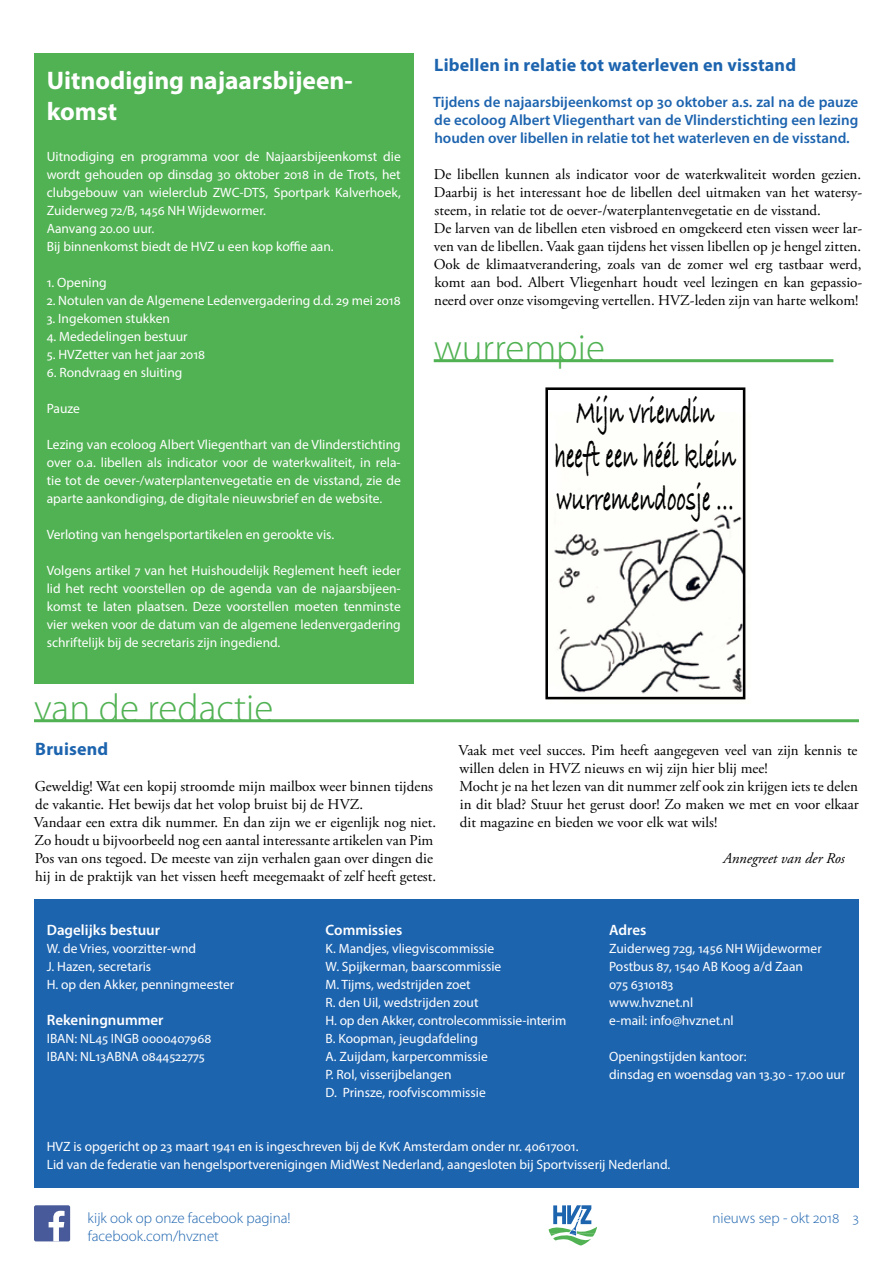
<style>
.page{position:relative;width:893px;height:1263px;background:#fff}
.page>*{position:absolute;margin:0;border:0;box-sizing:border-box;transform-origin:0 0}
.t1{font:300 39px "Myriad Pro";color:#51b253}
.t2{font:700 36.15px/43.5px "Bradley Hand ITCTT";color:#000;text-align:center;scale:.61 1}
.t3{font:700 25.5px/30.6px "Myriad Pro";color:#fff}
.t4{font:700 18px "Myriad Pro";letter-spacing:.01em;color:#1d64af}
.t5{font:15px/18px "Adobe Garamond Pro";color:#000}
.t6{font:600 15px/18px "Myriad Pro";color:#1d64af;text-align:justify}
.t7{font:300 15px "Myriad Pro";color:#1d64af}
.t8{font:600 15px "Myriad Pro";color:#fff}
.t9{font:italic 15px "Adobe Garamond Pro";color:#000}
.t10{font:13.5px/18px "Myriad Pro";color:#fff}
</style>
<div class="page">
<div style="left:34px;top:1205px;width:36px;height:36px;background:#485a99;border-radius:2px"></div>
<svg style="left:49px;top:1211px;width:16px;height:30px"></svg>
<img style="left:548px;top:412px;width:198px;height:288px">
<div style="left:545px;top:387px;width:200px;height:312px;border:3px solid #000"></div>
<svg style="left:549px;top:1205px;width:48px;height:40px"></svg>
<div style="left:35px;top:899px;width:824px;height:288px;background:#1d64af"></div>
<hr style="left:34px;top:719px;width:825px;height:3px;background:#51b253">
<div style="left:34px;top:53px;width:380px;height:630px;background:#51b253"></div>
<hr style="left:434px;top:359px;width:399px;height:3px;background:#51b253">
<h3 class="t3" style="left:47px;top:64px;width:307px">Uitnodiging najaarsbijeen&shy;komst</h3>
<p class="t10" style="left:47px;top:147px;width:355px">Uitnodiging en programma voor de Najaarsbijeenkomst die wordt gehouden op dinsdag 30 oktober 2018 in de Trots, het clubgebouw van wielerclub ZWC-DTS, Sportpark Kalverhoek, Zuiderweg 72/B, 1456 NH Wijdewormer.<br>Aanvang 20.00 uur.<br>Bij binnenkomst biedt de HVZ u een kop koffie aan.</p>
<p class="t10" style="left:47px;top:273px;width:61px">1. Opening</p>
<p class="t10" style="left:47px;top:291px;width:355px">2. Notulen van de Algemene Ledenvergadering d.d. 29 mei 2018</p>
<p class="t10" style="left:47px;top:309px;width:125px">3. Ingekomen stukken</p>
<p class="t10" style="left:47px;top:327px;width:142px">4. Mededelingen bestuur</p>
<p class="t10" style="left:47px;top:345px;width:160px">5. HVZetter van het jaar 2018</p>
<p class="t10" style="left:47px;top:363px;width:137px">6. Rondvraag en sluiting</p>
<p class="t10" style="left:47px;top:399px;width:35px">Pauze</p>
<p class="t10" style="left:47px;top:435px;width:355px;text-align:justify">Lezing van ecoloog Albert Vliegenthart van de Vlinderstichting over o.a. libellen als indicator voor de waterkwaliteit, in rela&shy;tie tot de oever-/waterplantenvegetatie en de visstand, zie de aparte aankondiging, de digitale nieuwsbrief en de website.</p>
<p class="t10" style="left:47px;top:525px;width:289px">Verloting van hengelsportartikelen en gerookte vis.</p>
<p class="t10" style="left:47px;top:561px;width:356px;text-align:justify">Volgens artikel 7 van het Huishoudelijk Reglement heeft ieder lid het recht voorstellen op de agenda van de najaarsbijeen&shy;komst te laten plaatsen. Deze voorstellen moeten tenminste vier weken voor de datum van de algemene ledenvergadering schriftelijk bij de secretaris zijn ingediend.</p>
<h1 class="t1" style="left:34px;top:687px;width:241px">van de redactie</h1>
<h3 class="t4" style="left:434px;top:53px;width:363px">Libellen in relatie tot waterleven en visstand</h3>
<p class="t6" style="left:433px;top:93px;width:426px">Tijdens de najaarsbijeenkomst op 30 oktober a.s. zal na de pauze de ecoloog Albert Vliegenthart van de Vlinderstichting een lezing houden over libellen in relatie tot het waterleven en de visstand.</p>
<p class="t5" style="left:434px;top:166px;width:430px">De libellen kunnen als indicator voor de waterkwaliteit worden gezien.<br>Daarbij is het interessant hoe de libellen deel uitmaken van het watersy&shy;steem, in relatie tot de oever-/waterplantenvegetatie en de visstand.<br>De larven van de libellen eten visbroed en omgekeerd eten vissen weer lar&shy;ven van de libellen. Vaak gaan tijdens het vissen libellen op je hengel zitten.<br>Ook de klimaatverandering, zoals van de zomer wel erg tastbaar werd, komt aan bod. Albert Vliegenhart houdt veel lezingen en kan gepassio&shy;neerd over onze visomgeving vertellen. HVZ-leden zijn van harte welkom!</p>
<h1 class="t1" style="left:434px;top:327px;width:173px">wurrempie</h1>
<h2 class="t2" style="left:554px;top:389px;width:299px">Mijn vriendin heeft een héél klein wurremendoosje ...</h2>
<h3 class="t4" style="left:35px;top:737px;width:74px">Bruisend</h3>
<p class="t5" style="left:34px;top:778px;width:404px">Geweldig! Wat een kopij stroomde mijn mailbox weer binnen tijdens de vakantie. Het bewijs dat het volop bruist bij de HVZ.<br>Vandaar een extra dik nummer. En dan zijn we er eigenlijk nog niet.<br>Zo houdt u bijvoorbeeld nog een aantal interessante artikelen van Pim Pos van ons tegoed. De meeste van zijn verhalen gaan over dingen die hij in de praktijk van het vissen heeft meegemaakt of zelf heeft getest.</p>
<p class="t5" style="left:458px;top:742px;width:402px">Vaak met veel succes. Pim heeft aangegeven veel van zijn kennis te willen delen in HVZ nieuws en wij zijn hier blij mee!<br>Mocht je na het lezen van dit nummer zelf ook zin krijgen iets te delen in dit blad? Stuur het gerust door! Zo maken we met en voor elkaar dit magazine en bieden we voor elk wat wils!</p>
<p class="t9" style="left:723px;top:849px;width:123px">Annegreet van der Ros</p>
<p class="t8" style="left:47px;top:921px;width:115px">Dagelijks bestuur</p>
<p class="t10" style="left:47px;top:939px;width:189px">W. de Vries, voorzitter-wnd<br>J. Hazen, secretaris<br>H. op den Akker, penningmeester</p>
<p class="t8" style="left:47px;top:1011px;width:118px">Rekeningnummer</p>
<p class="t10" style="left:47px;top:1029px;width:166px">IBAN: NL45 INGB 0000407968<br>IBAN: NL13ABNA 0844522775</p>
<p class="t8" style="left:326px;top:921px;width:78px">Commissies</p>
<p class="t10" style="left:326px;top:939px;width:242px">K. Mandjes, vliegviscommissie<br>W. Spijkerman, baarscommissie<br>M. Tijms, wedstrijden zoet<br>R. den Uil, wedstrijden zout<br>H. op den Akker, controlecommissie-interim<br>B. Koopman, jeugdafdeling<br>A. Zuijdam, karpercommissie<br>P. Rol, visserijbelangen<br>D. Prinsze, roofviscommissie</p>
<p class="t8" style="left:609px;top:921px;width:39px">Adres</p>
<p class="t10" style="left:609px;top:939px;width:214px">Zuiderweg 72g, 1456 NH Wijdewormer<br>Postbus 87, 1540 AB Koog a/d Zaan<br>075 6310183<br>www.hvznet.nl<br>e-mail: info@hvznet.nl</p>
<p class="t10" style="left:609px;top:1047px;width:238px">Openingstijden kantoor:<br>dinsdag en woensdag van 13.30 - 17.00 uur</p>
<p class="t10" style="left:47px;top:1137px;width:625px">HVZ is opgericht op 23 maart 1941 en is ingeschreven bij de KvK Amsterdam onder nr. 40617001.<br>Lid van de federatie van hengelsportverenigingen MidWest Nederland, aangesloten bij Sportvisserij Nederland.</p>
<p class="t7" style="left:88px;top:1210px;width:205px">kijk ook op onze facebook pagina!</p>
<p class="t7" style="left:712px;top:1210px;width:148px">nieuws sep - okt 2018 3</p>
<p class="t7" style="left:88px;top:1228px;width:133px">facebook.com/hvznet</p>
</div>
